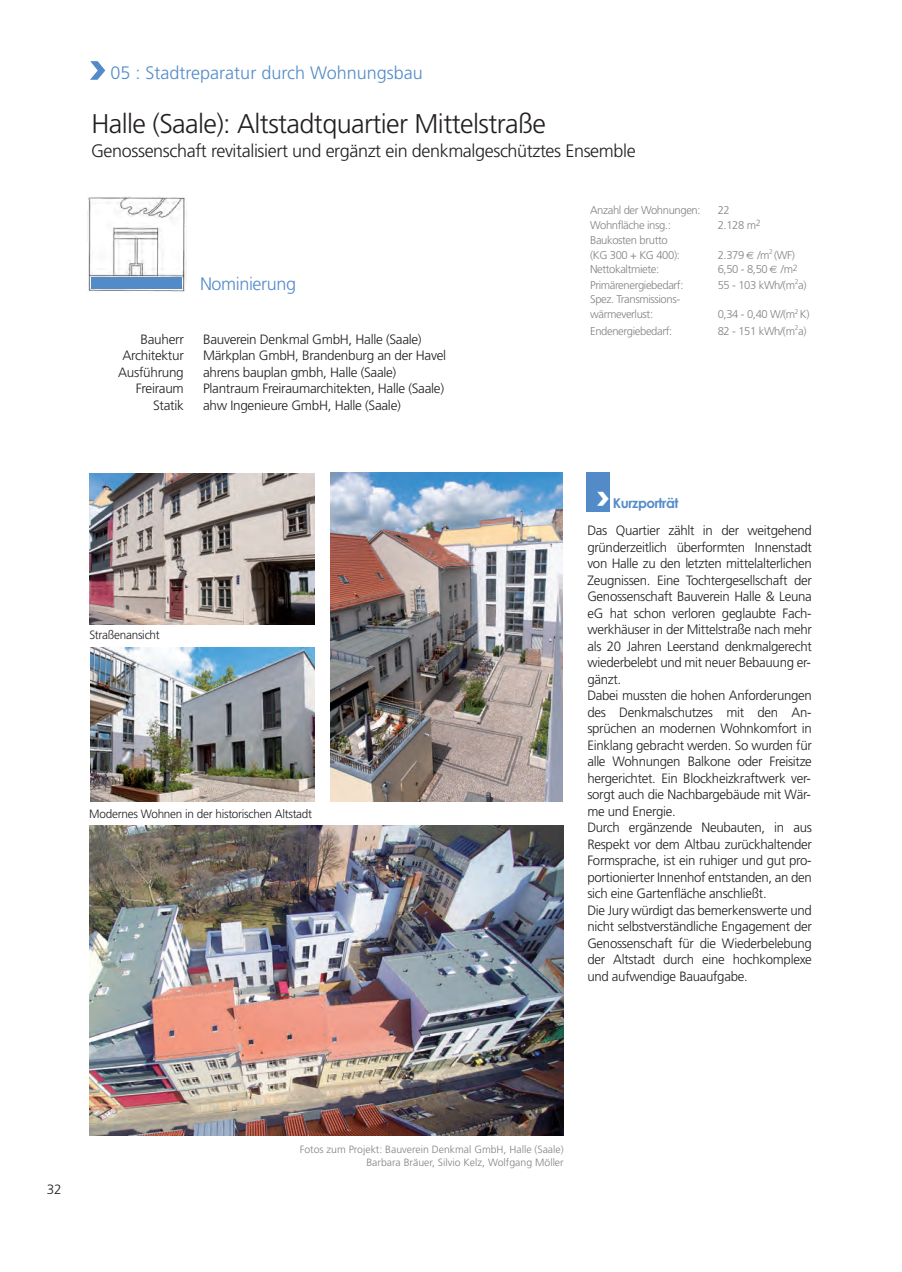
<style>
.page{position:relative;width:902px;height:1272px;background:#fff}
.page>*{position:absolute;margin:0;border:0;box-sizing:border-box;transform-origin:0 0}
.t1{font:900 60px "Bell Gothic Std";color:#538bc9}
.t2{font:900 45px "Bell Gothic Std";color:#fff}
.t3{font:300 27px "Frutiger";letter-spacing:-.02em;color:#231f20}
.t4{font:300 18px "Frutiger";letter-spacing:-.02em;color:#231f20}
.t5{font:300 18px "Frutiger";color:#538bc9}
.t6{font:300 18px "Frutiger";letter-spacing:-.02em;color:#538bc9}
.t7{font:300 13.5px/16.5px "Frutiger";letter-spacing:-.02em;color:#231f20}
.t8{font:700 13.5px "Century Gothic";letter-spacing:-.035em;color:#538bc9}
.t9{font:300 12px "Frutiger";letter-spacing:-.02em;color:#231f20}
.t10{font:300 11.25px/15.1px "Frutiger";letter-spacing:-.035em;color:#808285}
.t11{font:300 10.5px/12.6px "Frutiger";color:#808285;text-align:right}
</style>
<div class="page">
<img style="left:89px;top:825px;width:474px;height:310px">
<img style="left:90px;top:648px;width:225px;height:153px">
<img style="left:331px;top:472px;width:231px;height:329px">
<img style="left:89px;top:473px;width:226px;height:151px">
<img style="left:87px;top:196px;width:100px;height:97px">
<div style="left:92px;top:277px;width:90px;height:12px;background:#538bc9"></div>
<div style="left:585px;top:472px;width:24px;height:39px;background:#538bc9"></div>
<h1 class="t1" style="left:87px;top:43px;width:21px">›</h1>
<h3 class="t5" style="left:110px;top:66px;width:314px">05 : Stadtreparatur durch Wohnungsbau</h3>
<h3 class="t3" style="left:91px;top:113px;width:456px">Halle (Saale): Altstadtquartier Mittelstraße</h3>
<h3 class="t4" style="left:91px;top:144px;width:546px">Genossenschaft revitalisiert und ergänzt ein denkmalgeschütztes Ensemble</h3>
<p class="t7" style="left:118px;top:332px;width:67px;text-align:right">Bauherr<br>Architektur<br>Ausführung<br>Freiraum<br>Statik</p>
<h3 class="t6" style="left:200px;top:277px;width:98px">Nominierung</h3>
<p class="t7" style="left:203px;top:332px;width:244px">Bauverein Denkmal GmbH, Halle (Saale)<br>Märkplan GmbH, Brandenburg an der Havel ahrens bauplan gmbh, Halle (Saale)<br>Plantraum Freiraumarchitekten, Halle (Saale) ahw Ingenieure GmbH, Halle (Saale)</p>
<p class="t9" style="left:89px;top:630px;width:72px">Straßenansicht</p>
<p class="t9" style="left:89px;top:809px;width:224px">Modernes Wohnen in der historischen Altstadt</p>
<p class="t10" style="left:590px;top:203px;width:112px">Anzahl der Wohnungen:</p>
<p class="t10" style="left:717px;top:203px;width:14px">22</p>
<p class="t10" style="left:590px;top:219px;width:82px">Wohnfläche insg.:</p>
<p class="t10" style="left:717px;top:219px;width:45px">2.128 m<sup>2</sup></p>
<p class="t10" style="left:590px;top:233px;width:91px">Baukosten brutto (KG 300 + KG 400):</p>
<p class="t10" style="left:717px;top:248px;width:79px">2.379 /m<sup>2</sup> (WF)</p>
<p class="t10" style="left:590px;top:263px;width:71px">Nettokaltmiete:</p>
<p class="t10" style="left:717px;top:263px;width:81px">6,50 - 8,50 /m<sup>2</sup></p>
<p class="t10" style="left:590px;top:278px;width:95px">Primärenergiebedarf:</p>
<p class="t10" style="left:717px;top:278px;width:90px">55 - 103 kWh/(m<sup>2</sup>a)</p>
<p class="t10" style="left:590px;top:292px;width:91px">Spez. Transmissions&shy;wärmeverlust:</p>
<p class="t10" style="left:717px;top:308px;width:93px">0,34 - 0,40 W/(m<sup>2</sup> K)</p>
<p class="t10" style="left:590px;top:324px;width:84px">Endenergiebedarf:</p>
<p class="t10" style="left:717px;top:324px;width:90px">82 - 151 kWh/(m<sup>2</sup>a)</p>
<h2 class="t2" style="left:594px;top:478px;width:16px">›</h2>
<p class="t8" style="left:612px;top:496px;width:67px">Kurzporträt</p>
<p class="t7" style="left:587px;top:523px;width:226px">Das Quartier zählt in der weitgehend gründerzeitlich überformten Innenstadt von Halle zu den letzten mittelalterlichen Zeugnissen. Eine Tochtergesellschaft der Genossenschaft Bauverein Halle &amp; Leuna eG hat schon verloren geglaubte Fach&shy;werkhäuser in der Mittelstraße nach mehr als 20 Jahren Leerstand denkmalgerecht wiederbelebt und mit neuer Bebauung er&shy;gänzt.<br>Dabei mussten die hohen Anforderungen des Denkmalschutzes mit den An&shy;sprüchen an modernen Wohnkomfort in Einklang gebracht werden. So wurden für alle Wohnungen Balkone oder Freisitze hergerichtet. Ein Blockheizkraftwerk ver&shy;sorgt auch die Nachbargebäude mit Wär&shy;me und Energie.<br>Durch ergänzende Neubauten, in aus Respekt vor dem Altbau zurückhaltender Formsprache, ist ein ruhiger und gut pro&shy;portionierter Innenhof entstanden, an den sich eine Gartenfläche anschließt.<br>Die Jury würdigt das bemerkenswerte und nicht selbstverständliche Engagement der Genossenschaft für die Wiederbelebung der Altstadt durch eine hochkomplexe und aufwendige Bauaufgabe.</p>
<p class="t7" style="left:47px;top:1182px;width:17px">32</p>
<p class="t11" style="left:299px;top:1143px;width:265px">Fotos zum Projekt: Bauverein Denkmal GmbH, Halle (Saale)<br>Barbara Bräuer, Silvio Kelz, Wolfgang Möller</p>
</div>
